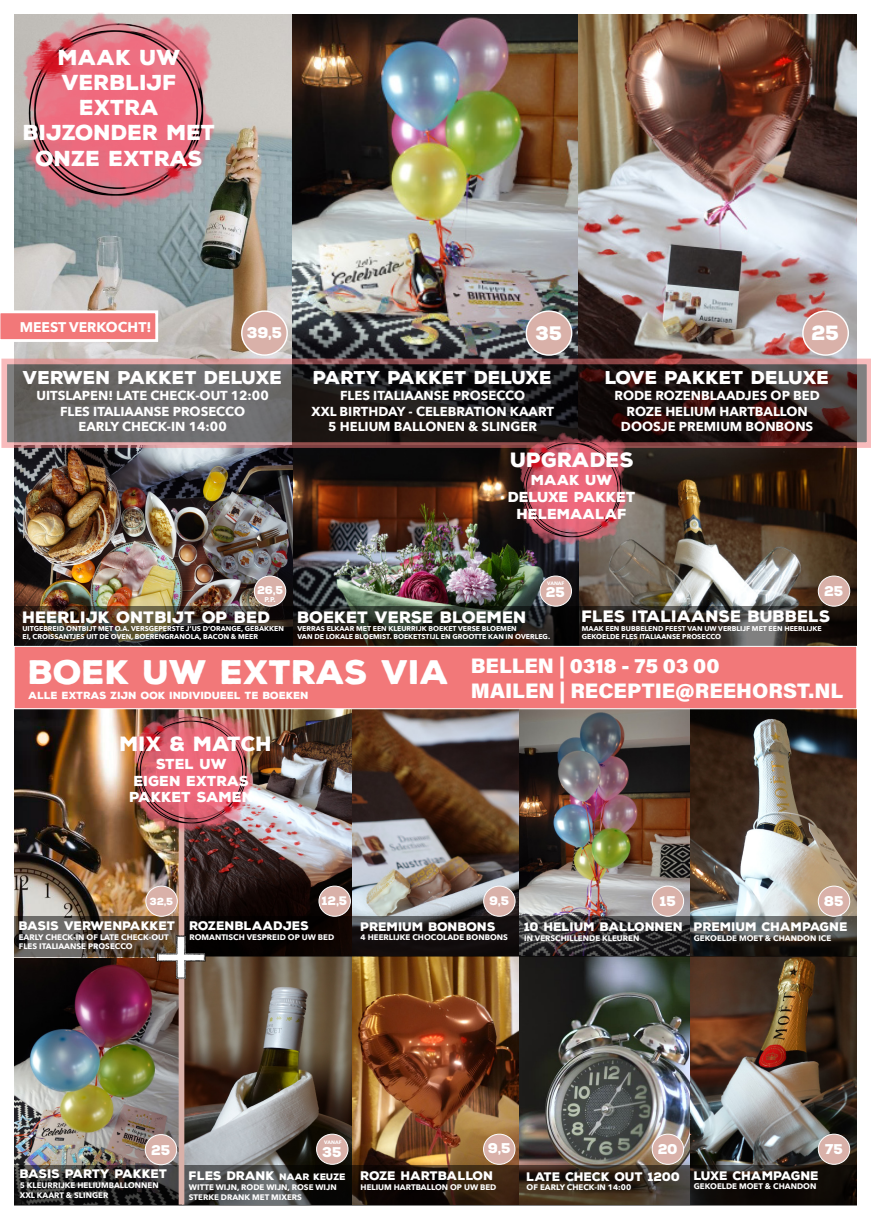
<style>
.page{position:relative;width:871px;height:1219px;background:#fff}
.page>*{position:absolute;margin:0;border:0;box-sizing:border-box;transform-origin:0 0}
.t1{font:900 33px "Nexa Rust Sans";letter-spacing:-.01em;color:#fff}
.t2{font:21px "Acumin Variable Concept";color:#fff}
.t3{font:900 21px/25.2px "Nexa Rust Sans";color:#fff;text-align:center}
.t4{font:900 20px "Nexa Rust Sans";color:#fff}
.t5{font:900 19px "Nexa Rust Sans";color:#fff}
.t6{font:900 18px "Nexa Rust Sans";letter-spacing:-.005em;color:#fff}
.t7{font:900 16px "Nexa Rust Sans";color:#fff}
.t8{font:900 15px "Nexa Rust Sans";color:#fff}
.t9{font:900 14px "Nexa Rust Sans";color:#fff}
.t10{font:700 14px "Avenir Next";color:#fff}
.t11{font:900 13.7px "Nexa Rust Sans";color:#fff}
.t12{font:700 13px "Avenir Next";color:#fff}
.t13{font:900 12px "Nexa Rust Sans";color:#fff}
.t14{font:900 11px "Nexa Rust Sans";color:#fff}
.t15{font:900 10px "Nexa Rust Sans";color:#fff}
.t16{font:700 8px "Avenir Next";color:#fff}
.t17{font:700 7px/8.4px "Avenir Next";color:#fff}
.t18{font:700 5px "Avenir Next";color:#fff}
.s1{font-size:9px}
</style>
<div class="page">
<img style="left:14px;top:14px;width:279px;height:345px">
<img style="left:14px;top:448px;width:842px;height:159px">
<img style="left:689px;top:709px;width:167px;height:456px">
<img style="left:184px;top:709px;width:505px;height:208px">
<img style="left:293px;top:14px;width:285px;height:345px">
<img style="left:578px;top:14px;width:278px;height:345px">
<img style="left:184px;top:957px;width:505px;height:208px">
<img style="left:14px;top:709px;width:165px;height:456px">
<svg style="left:1px;top:359px;width:869px;height:89px;background:#493c3c"></svg>
<svg style="left:14px;top:607px;width:842px;height:39px;background:#29251e"></svg>
<svg style="left:14px;top:917px;width:842px;height:40px;background:#2d2926"></svg>
<svg style="left:14px;top:1165px;width:842px;height:40px;background:#2a241e"></svg>
<img style="left:18px;top:12px;width:197px;height:198px">
<div style="left:242px;top:311px;width:45px;height:44px;background:#d9b1a9;border-radius:50%"></div>
<div style="left:241px;top:310px;width:47px;height:46px;border:1px solid #fff;border-radius:50%"></div>
<div style="left:526px;top:311px;width:45px;height:44px;background:#d9b1a9;border-radius:50%"></div>
<div style="left:525px;top:310px;width:47px;height:46px;border:1px solid #fff;border-radius:50%"></div>
<div style="left:802px;top:311px;width:46px;height:44px;background:#d9b1a9;border-radius:50%"></div>
<div style="left:801px;top:310px;width:47px;height:46px;border:1px solid #fff;border-radius:50%"></div>
<div style="left:146px;top:886px;width:31px;height:30px;background:#d9b1a9;border-radius:50%"></div>
<div style="left:145px;top:886px;width:33px;height:31px;border:1px solid #fff;border-radius:50%"></div>
<div style="left:254px;top:576px;width:32px;height:30px;background:#d9b1a9;border-radius:50%"></div>
<div style="left:254px;top:576px;width:32px;height:31px;border:1px solid #fff;border-radius:50%"></div>
<div style="left:540px;top:576px;width:31px;height:30px;background:#d9b1a9;border-radius:50%"></div>
<div style="left:539px;top:576px;width:32px;height:31px;border:1px solid #fff;border-radius:50%"></div>
<div style="left:818px;top:576px;width:31px;height:30px;background:#d9b1a9;border-radius:50%"></div>
<div style="left:817px;top:576px;width:32px;height:31px;border:1px solid #fff;border-radius:50%"></div>
<div style="left:319px;top:886px;width:31px;height:30px;background:#d9b1a9;border-radius:50%"></div>
<div style="left:318px;top:886px;width:33px;height:31px;border:1px solid #fff;border-radius:50%"></div>
<div style="left:483px;top:886px;width:32px;height:30px;background:#d9b1a9;border-radius:50%"></div>
<div style="left:483px;top:886px;width:32px;height:31px;border:1px solid #fff;border-radius:50%"></div>
<div style="left:652px;top:886px;width:31px;height:30px;background:#d9b1a9;border-radius:50%"></div>
<div style="left:651px;top:886px;width:32px;height:31px;border:1px solid #fff;border-radius:50%"></div>
<div style="left:818px;top:886px;width:31px;height:30px;background:#d9b1a9;border-radius:50%"></div>
<div style="left:817px;top:886px;width:32px;height:31px;border:1px solid #fff;border-radius:50%"></div>
<div style="left:145px;top:1135px;width:32px;height:30px;background:#d9b1a9;border-radius:50%"></div>
<div style="left:145px;top:1134px;width:32px;height:31px;border:1px solid #fff;border-radius:50%"></div>
<div style="left:316px;top:1134px;width:32px;height:30px;background:#d9b1a9;border-radius:50%"></div>
<div style="left:316px;top:1134px;width:32px;height:31px;border:1px solid #fff;border-radius:50%"></div>
<div style="left:483px;top:1134px;width:32px;height:30px;background:#d9b1a9;border-radius:50%"></div>
<div style="left:483px;top:1134px;width:32px;height:31px;border:1px solid #fff;border-radius:50%"></div>
<div style="left:14px;top:646px;width:843px;height:63px;background:#f27879;border:1px solid #fff"></div>
<img style="left:516px;top:432px;width:111px;height:114px">
<div style="left:179px;top:709px;width:5px;height:496px;background:#d9b1a9"></div>
<img style="left:129px;top:708px;width:125px;height:125px">
<div style="left:652px;top:1134px;width:31px;height:30px;background:#d9b1a9;border-radius:50%"></div>
<div style="left:651px;top:1134px;width:32px;height:31px;border:1px solid #fff;border-radius:50%"></div>
<div style="left:818px;top:1134px;width:31px;height:30px;background:#d9b1a9;border-radius:50%"></div>
<div style="left:817px;top:1134px;width:32px;height:31px;border:1px solid #fff;border-radius:50%"></div>
<img style="left:148px;top:933px;width:61px;height:48px">
<svg style="left:0;top:310px;width:158px;height:32px"></svg>
<p class="t3" style="left:58px;top:45px;width:124px">MAAK UW</p>
<p class="t3" style="left:62px;top:70px;width:117px">VERBLIJF</p>
<p class="t3" style="left:79px;top:95px;width:81px">EXTRA</p>
<p class="t3" style="left:23px;top:120px;width:194px">BIJZONDER MET<br>ONZE EXTRAS</p>
<p class="t10" style="left:20px;top:315px;width:133px">MEEST VERKOCHT!</p>
<p class="t8" style="left:247px;top:323px;width:37px">39,5</p>
<p class="t5" style="left:535px;top:320px;width:28px">35</p>
<p class="t4" style="left:811px;top:319px;width:29px">25</p>
<p class="t6" style="left:23px;top:366px;width:261px">VERWEN PAKKET DELUXE</p>
<p class="t12" style="left:36px;top:384px;width:234px">UITSLAPEN! LATE CHECK-OUT 12:00</p>
<p class="t12" style="left:60px;top:400px;width:186px">FLES ITALIAANSE PROSECCO</p>
<p class="t12" style="left:78px;top:415px;width:150px">EARLY CHECK-IN 14:00</p>
<p class="t6" style="left:313px;top:366px;width:240px">PARTY PAKKET DELUXE</p>
<p class="t12" style="left:340px;top:384px;width:186px">FLES ITALIAANSE PROSECCO</p>
<p class="t12" style="left:311px;top:400px;width:244px">XXL BIRTHDAY - CELEBRATION KAART</p>
<p class="t12" style="left:328px;top:415px;width:210px">5 HELIUM BALLONEN &amp; SLINGER</p>
<p class="t6" style="left:605px;top:366px;width:226px">LOVE PAKKET DELUXE</p>
<p class="t12" style="left:614px;top:384px;width:207px">RODE ROZENBLAADJES OP BED</p>
<p class="t12" style="left:626px;top:400px;width:182px">ROZE HELIUM HARTBALLON</p>
<p class="t12" style="left:620px;top:415px;width:194px">DOOSJE PREMIUM BONBONS</p>
<p class="t4" style="left:510px;top:446px;width:125px">UPGRADES</p>
<p class="t9" style="left:531px;top:471px;width:83px">MAAK UW</p>
<p class="t9" style="left:508px;top:488px;width:129px">DELUXE PAKKET</p>
<p class="t9" style="left:516px;top:504px;width:112px">HELEMAALAF</p>
<p class="t18" style="left:547px;top:579px;width:19px">VANAF</p>
<p class="t14" style="left:257px;top:582px;width:27px">26,5</p>
<p class="t11" style="left:546px;top:583px;width:21px">25</p>
<p class="t11" style="left:824px;top:581px;width:21px">25</p>
<p class="t17" style="left:264px;top:596px;width:13px">P.P.</p>
<p class="t7" style="left:22px;top:606px;width:249px">HEERLIJK ONTBIJT OP BED</p>
<p class="t17" style="left:22px;top:624px;width:263px">UITGEBREID ONTBIJT MET O.A. VERSGEPERSTE J’US D’ORANGE, GEBAKKEN<br>EI, CROISSANTJES UIT DE OVEN, BOERENGRANOLA, BACON &amp; MEER</p>
<p class="t7" style="left:297px;top:606px;width:231px">BOEKET VERSE BLOEMEN</p>
<p class="t17" style="left:297px;top:624px;width:221px">VERRAS ELKAAR MET EEN KLEURRIJK BOEKET VERSE BLOEMEN</p>
<p class="t17" style="left:297px;top:633px;width:254px">VAN DE LOKALE BLOEMIST. BOEKETSTIJL EN GROOTTE KAN IN OVERLEG.</p>
<p class="t7" style="left:581px;top:606px;width:250px">FLES ITALIAANSE BUBBELS</p>
<p class="t17" style="left:581px;top:624px;width:241px">MAAK EEN BUBBELEND FEEST VAN UW VERBLIJF MET EEN HEERLIJKE<br>GEKOELDE FLES ITALIAANSE PROSECCO</p>
<p class="t1" style="left:29px;top:649px;width:422px">BOEK UW EXTRAS VIA</p>
<p class="t15" style="left:29px;top:689px;width:281px">ALLE EXTRAS ZIJN oOK INDIVIDUEEL TE BOEKEN</p>
<p class="t4" style="left:120px;top:730px;width:153px">MIX &amp; MATCH</p>
<p class="t9" style="left:156px;top:754px;width:72px">STEL UW</p>
<p class="t9" style="left:134px;top:771px;width:117px">EIGEN EXTRAS</p>
<p class="t9" style="left:129px;top:788px;width:125px">PAKKET SAMEN</p>
<p class="t2" style="left:471px;top:651px;width:250px">BELLEN | 0318 - 75 03 00</p>
<p class="t2" style="left:471px;top:676px;width:374px">MAILEN | RECEPTIE@REEHORST.NL</p>
<p class="t15" style="left:150px;top:894px;width:25px">32,5</p>
<p class="t13" style="left:19px;top:918px;width:158px">BASIS VERWENPAKKET</p>
<p class="t16" style="left:19px;top:930px;width:151px">EARLY CHECK-IN OF LATE CHECK-OUT</p>
<p class="t16" style="left:19px;top:940px;width:115px">FLES ITALIAANSE PROSECCO</p>
<p class="t13" style="left:322px;top:892px;width:27px">12,5</p>
<p class="t11" style="left:659px;top:892px;width:18px">15</p>
<p class="t11" style="left:824px;top:891px;width:21px">85</p>
<p class="t13" style="left:489px;top:892px;width:21px">9,5</p>
<p class="t13" style="left:189px;top:918px;width:121px">ROZENBLAADJES</p>
<p class="t16" style="left:189px;top:930px;width:146px">ROMANTISCH VESPREID OP UW BED</p>
<p class="t13" style="left:360px;top:918px;width:137px">PREMIUM BONBONS</p>
<p class="t16" style="left:360px;top:931px;width:149px">4 HEERLIJKE CHOCOLADE BONBONS</p>
<p class="t13" style="left:524px;top:919px;width:160px">10 HELIUM BALLONNEN</p>
<p class="t16" style="left:524px;top:931px;width:117px">IN VERSCHILLENDE KLEUREN</p>
<p class="t13" style="left:693px;top:919px;width:155px">PREMIUM CHAMPAGNE</p>
<p class="t16" style="left:693px;top:931px;width:139px">GEKOELDE MOET &amp; CHANDON ICE</p>
<p class="t18" style="left:324px;top:1138px;width:19px">VANAF</p>
<p class="t11" style="left:151px;top:1140px;width:21px">25</p>
<p class="t11" style="left:322px;top:1142px;width:21px">35</p>
<p class="t11" style="left:488px;top:1139px;width:24px">9,5</p>
<p class="t11" style="left:657px;top:1140px;width:21px">20</p>
<p class="t11" style="left:824px;top:1140px;width:20px">75</p>
<p class="t13" style="left:20px;top:1166px;width:149px">BASIS PARTY PAKKET</p>
<p class="t16" style="left:20px;top:1178px;width:140px">5 KLEURRIJKE HELIUMBALLONNEN</p>
<p class="t16" style="left:20px;top:1188px;width:90px">XXL KAART &amp; SLINGER</p>
<p class="t13" style="left:189px;top:1168px;width:158px">FLES DRANK <span class="s1">NAAR KEUZE</span></p>
<p class="t16" style="left:189px;top:1180px;width:149px">WITTE WIJN, RODE WIJN, ROSE WIJN</p>
<p class="t16" style="left:189px;top:1190px;width:114px">STERKE DRANK MET MIXERS</p>
<p class="t13" style="left:360px;top:1168px;width:134px">ROZE HARTBALLON</p>
<p class="t16" style="left:360px;top:1180px;width:137px">HELIUM HARTBALLON OP UW BED</p>
<p class="t13" style="left:526px;top:1168px;width:155px">LATE CHECK OUT 1200</p>
<p class="t16" style="left:526px;top:1180px;width:106px">OF EARLY CHECK-IN 14:00</p>
<p class="t13" style="left:693px;top:1167px;width:127px">LUXE CHAMPAGNE</p>
<p class="t16" style="left:693px;top:1180px;width:124px">GEKOELDE MOET &amp; CHANDON</p>
</div>
